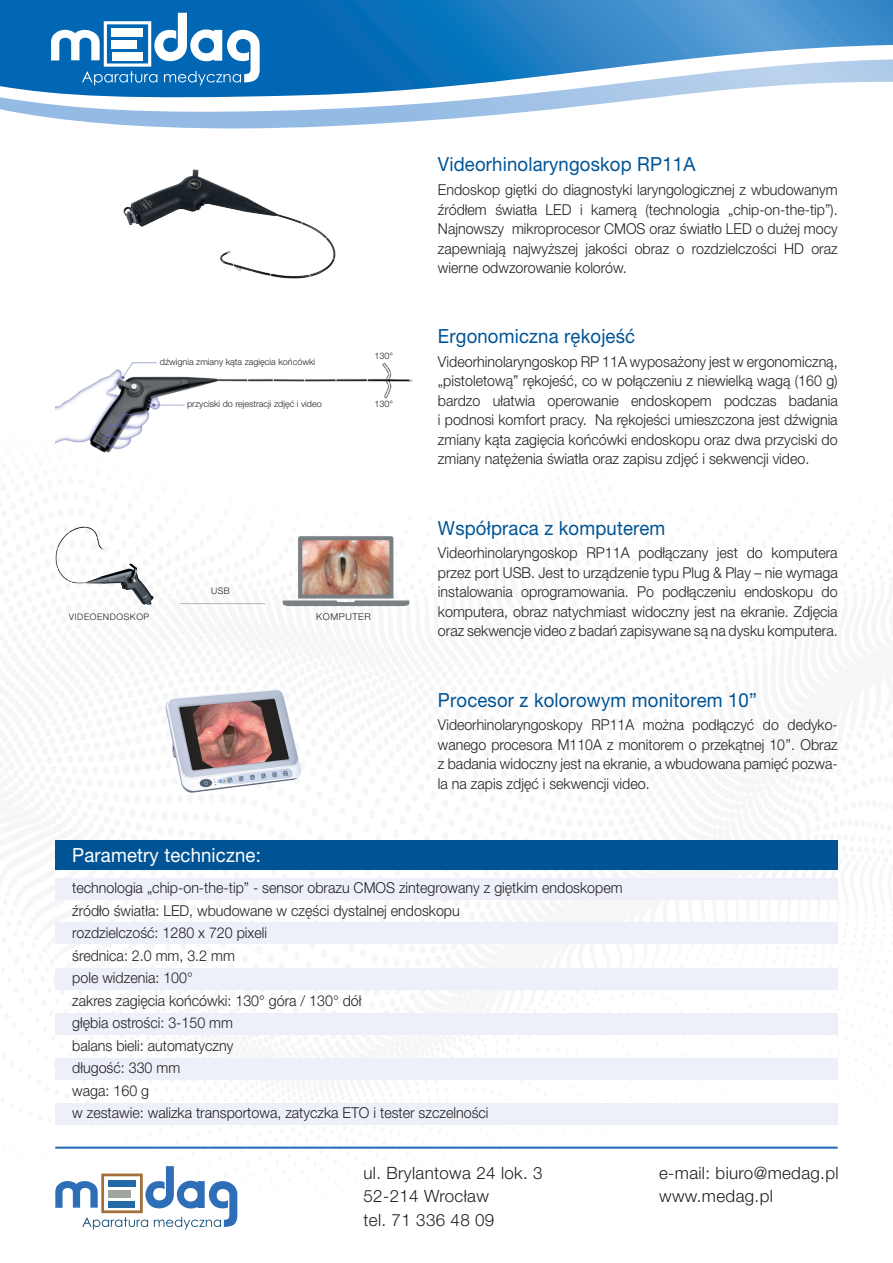
<style>
.page{position:relative;width:893px;height:1263px;background:#fff}
.page>*{position:absolute;margin:0;border:0;box-sizing:border-box;transform-origin:0 0}
.t1{font:19.5px "Helvetica Neue LT Pro";letter-spacing:.01em;color:#005495;scale:.95 1}
.t2{font:19.5px "Helvetica Neue LT Pro";letter-spacing:.01em;color:#fff;scale:.95 1}
.t3{font:300 16.95px/23.4px "Helvetica Neue LT Pro";letter-spacing:.02em;color:#231f20}
.t4{font:300 15px/19.5px "Helvetica Neue LT Pro";color:#231f20;text-align:justify;scale:.95 1}
.t5{font:300 15px/19.5px "Helvetica Neue LT Pro";color:#231f20;text-align:justify;scale:.94 1}
.t6{font:300 9.45px "Helvetica Neue LT Pro";letter-spacing:.06em;color:#231f20}
.t7{font:300 9px "Helvetica Neue LT Pro";color:#231f20}
</style>
<div class="page">
<div style="left:55px;top:840px;width:783px;height:30px;background:#005495"></div>
<svg style="left:0;top:0;width:893px;height:59px;background:#2d83c4"></svg>
<svg style="left:0;top:59px;width:893px;height:69px"></svg>
<svg style="left:51px;top:13px;width:209px;height:72px"></svg>
<div style="left:112px;top:40px;width:25px;height:8px;background:#fff"></div>
<div style="left:112px;top:29px;width:31px;height:8px;background:#fff"></div>
<div style="left:112px;top:52px;width:30px;height:8px;background:#fff"></div>
<img style="left:123px;top:169px;width:213px;height:110px">
<svg style="left:55px;top:1166px;width:182px;height:63px"></svg>
<div style="left:108px;top:1190px;width:23px;height:7px;background:#a0a59e"></div>
<div style="left:108px;top:1180px;width:27px;height:7px;background:#226ba7"></div>
<div style="left:108px;top:1200px;width:27px;height:7px;background:#226ba7"></div>
<hr style="left:55px;top:1146px;width:783px;height:3px;background:#2d6eb7">
<div style="left:55px;top:878px;width:783px;height:21px;background:#edf0f8"></div>
<div style="left:55px;top:922px;width:783px;height:22px;background:#edf0f8"></div>
<div style="left:55px;top:968px;width:783px;height:21px;background:#edf0f8"></div>
<div style="left:55px;top:1014px;width:783px;height:21px;background:#edf0f8"></div>
<div style="left:55px;top:1058px;width:783px;height:21px;background:#edf0f8"></div>
<div style="left:55px;top:1103px;width:783px;height:22px;background:#edf0f8"></div>
<img style="left:55px;top:362px;width:358px;height:91px">
<img style="left:55px;top:526px;width:99px;height:79px">
<img style="left:282px;top:536px;width:128px;height:71px">
<hr style="left:179px;top:603px;width:86px;height:1px;background:#bcbdc0">
<img style="left:165px;top:689px;width:136px;height:104px">
<p class="t7" style="left:160px;top:357px;width:157px">dźwignia zmiany kąta zagięcia końcówki</p>
<p class="t7" style="left:187px;top:399px;width:136px">przyciski do rejestracji zdjęć i video</p>
<p class="t7" style="left:375px;top:351px;width:20px">130°</p>
<p class="t7" style="left:375px;top:398px;width:20px">130°</p>
<p class="t7" style="left:211px;top:585px;width:20px">USB</p>
<p class="t7" style="left:69px;top:612px;width:16px">Videoendoskop</p>
<p class="t6" style="left:316px;top:611px;width:56px">KOMPUTER</p>
<h1 class="t1" style="left:438px;top:153px;width:272px">Videorhinolaryngoskop RP11A</h1>
<p class="t4" style="left:438px;top:180px;width:422px">Endoskop giętki do diagnostyki laryngologicznej z wbudowanym źródłem światła LED i kamerą (technologia „chip-on-the-tip”).<br>Najnowszy mikroprocesor CMOS oraz światło LED o dużej mocy zapewniają najwyższej jakości obraz o rozdzielczości HD oraz wierne odwzorowanie kolorów.</p>
<h1 class="t1" style="left:438px;top:325px;width:209px">Ergonomiczna rękojeść</h1>
<p class="t4" style="left:438px;top:352px;width:422px">Videorhinolaryngoskop RP 11A wyposażony jest w ergonomiczną, „pistoletową” rękojeść, co w połączeniu z niewielką wagą (160 g) bardzo ułatwia operowanie endoskopem podczas badania i podnosi komfort pracy. Na rękojeści umieszczona jest dźwignia zmiany kąta zagięcia końcówki endoskopu oraz dwa przyciski do zmiany natężenia światła oraz zapisu zdjęć i sekwencji video.</p>
<h1 class="t1" style="left:438px;top:516px;width:241px">Współpraca z komputerem</h1>
<p class="t4" style="left:438px;top:543px;width:422px">Videorhinolaryngoskop RP11A podłączany jest do komputera przez port USB. Jest to urządzenie typu Plug &amp; Play – nie wymaga instalowania oprogramowania. Po podłączeniu endoskopu do komputera, obraz natychmiast widoczny jest na ekranie. Zdjęcia oraz sekwencje video z badań zapisywane są na dysku komputera.</p>
<h1 class="t1" style="left:438px;top:688px;width:337px">Procesor z kolorowym monitorem 10”</h1>
<p class="t5" style="left:438px;top:715px;width:427px">Videorhinolaryngoskopy RP11A można podłączyć do dedyko&shy;wanego procesora M110A z monitorem o przekątnej 10’’. Obraz z badania widoczny jest na ekranie, a wbudowana pamięć pozwa&shy;la na zapis zdjęć i sekwencji video.</p>
<h1 class="t2" style="left:72px;top:844px;width:200px">Parametry techniczne:</h1>
<p class="t4" style="left:72px;top:876px;width:581px;line-height:22.5px;text-align:left">technologia „chip-on-the-tip” - sensor obrazu CMOS zintegrowany z giętkim endoskopem źródło światła: LED, wbudowane w części dystalnej endoskopu<br>rozdzielczość: 1280 x 720 pixeli<br>średnica: 2.0 mm, 3.2 mm<br>pole widzenia: 100°<br>zakres zagięcia końcówki: 130° góra / 130° dół<br>głębia ostrości: 3-150 mm<br>balans bieli: automatyczny<br>długość: 330 mm<br>waga: 160 g<br>w zestawie: walizka transportowa, zatyczka ETO i tester szczelności</p>
<p class="t3" style="left:363px;top:1161px;width:181px">ul. Brylantowa 24 lok. 3<br>52-214 Wrocław<br>tel. 71 336 48 09</p>
<p class="t3" style="left:659px;top:1161px;width:181px">e-mail: biuro@medag.pl www.medag.pl</p>
</div>
